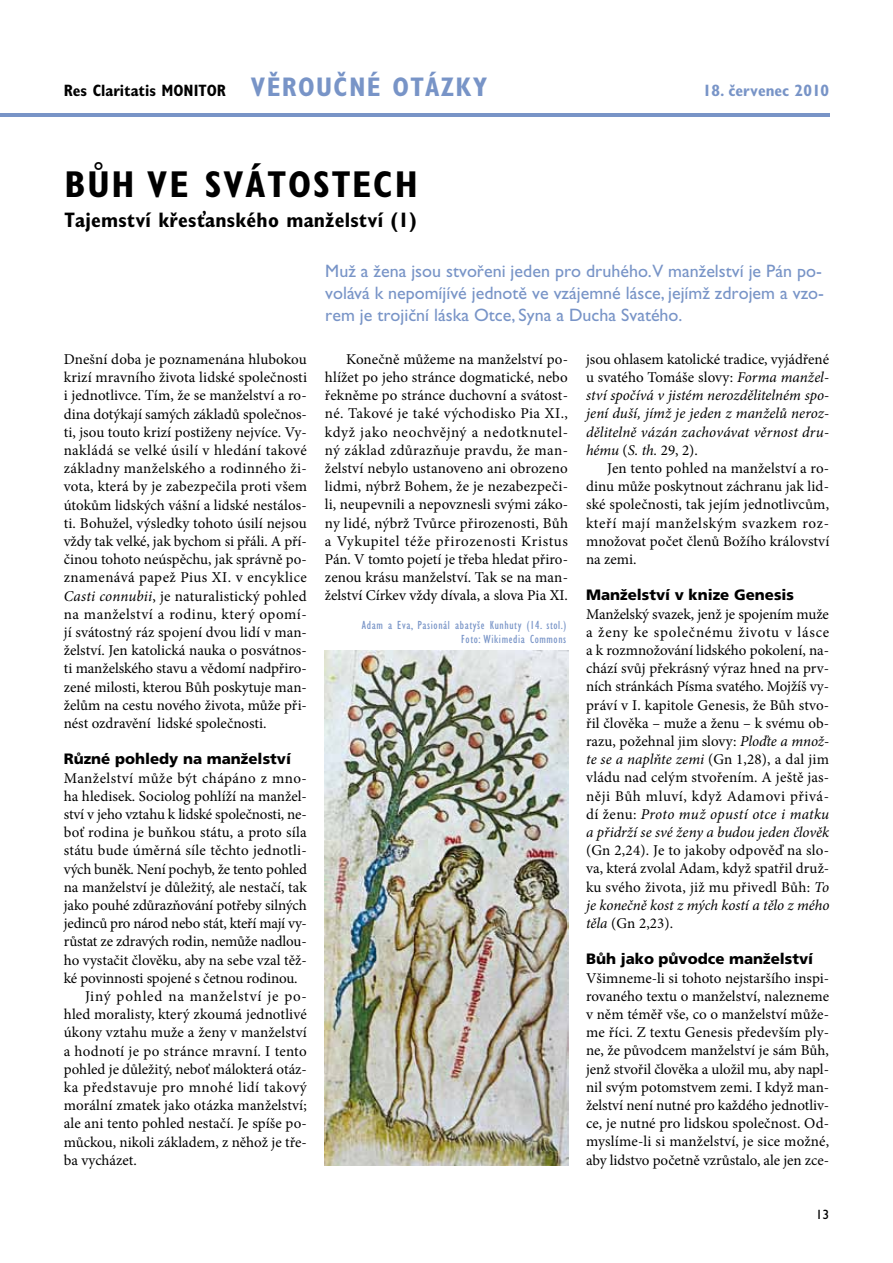
<style>
.page{position:relative;width:893px;height:1263px;background:#fff}
.page>*{position:absolute;margin:0;border:0;box-sizing:border-box;transform-origin:0 0}
.t1{font:700 condensed 37.5px "Gill Sans Std";letter-spacing:.05em;color:#000}
.t2{font:700 condensed 27px "Gill Sans Std";color:#7894c7}
.t3{font:700 condensed 21px "Gill Sans Std";letter-spacing:.01em;color:#000}
.t4{font:18px/21.6px "Gill Sans Std";color:#7894c7;text-align:justify}
.t5{font:700 condensed 16.5px "Gill Sans Std";color:#000}
.t6{font:700 condensed 16.5px "Gill Sans Std";color:#7894c7}
.t7{font:15px/18.1px "Minion Pro";letter-spacing:.005em;color:#000;text-align:justify}
.t8{font:italic 15px/18.1px "Minion Pro";letter-spacing:.005em;color:#000;text-align:justify}
.t9{font:900 15px "Frutiger CE";color:#000}
.t10{font:15px "Minion Pro";letter-spacing:-.015em;color:#000}
.t11{font:15px "Minion Pro";letter-spacing:.03em;color:#000}
.t12{font:15px "Minion Pro";letter-spacing:.055em;color:#000}
.t13{font:13.5px "Gill Sans Std";color:#000}
.t14{font:condensed 12.15px/13.6px "Gill Sans Std";letter-spacing:.05em;color:#7894c7;text-align:right}
.s1{font-size:27px;color:#7894c7}
.s2{font-style:italic}
.s3{font-style:normal}
</style>
<div class="page">
<hr style="left:0;top:113px;width:829px;height:4px;background:#7894c7">
<img style="left:324px;top:650px;width:244px;height:515px">
<p class="t5" style="left:64px;top:81px;width:205px">Res Claritatis MONITOR <span class="s1">věrou</span></p>
<h2 class="t2" style="left:334px;top:71px;width:155px">čné otázky</h2>
<p class="t6" style="left:703px;top:81px;width:128px">18. červenec 2010</p>
<h1 class="t1" style="left:65px;top:162px;width:355px">BŮH VE SVÁTOSTECH</h1>
<h3 class="t3" style="left:65px;top:207px;width:354px">Tajemství křesťanského manželství (1)</h3>
<p class="t4" style="left:325px;top:261px;width:500px">Muž a žena jsou stvořeni jeden pro druhého.V manželství je Pán po&shy;volává k nepomíjívé jednotě ve vzájemné lásce, jejímž zdrojem a vzo&shy;rem je trojiční láska Otce, Syna a Ducha Svatého.</p>
<p class="t7" style="left:64px;top:350px;width:245px">Dnešní doba je poznamenána hlubokou krizí mravního života lidské společnosti i jednotlivce. Tím, že se manželství a ro&shy;dina dotýkají samých základů společnos&shy;ti, jsou touto krizí postiženy nejvíce. Vy&shy;nakládá se velké úsilí v hledání takové základny manželského a rodinného ži&shy;vota, která by je zabezpečila proti všem útokům lidských vášní a lidské nestálos&shy;ti. Bohužel, výsledky tohoto úsilí nejsou vždy tak velké, jak bychom si přáli. A pří&shy;činou tohoto neúspěchu, jak správně po&shy;znamenává papež Pius XI. v encyklice <span class="s2">Casti connubii</span>, je naturalistický pohled na manželství a rodinu, který opomí&shy;jí svátostný ráz spojení dvou lidí v man&shy;želství. Jen katolická nauka o posvátnos&shy;ti manželského stavu a vědomí nadpřiro&shy;zené milosti, kterou Bůh poskytuje man&shy;želům na cestu nového života, může při&shy;nést ozdravění lidské společnosti.</p>
<p class="t9" style="left:64px;top:751px;width:229px">Různé pohledy na manželství</p>
<p class="t11" style="left:64px;top:768px;width:245px">Manželství může být chápáno z mno-</p>
<p class="t7" style="left:64px;top:787px;width:245px">ha hledisek. Sociolog pohlíží na manžel-</p>
<p class="t7" style="left:64px;top:805px;width:245px">ství v jeho vztahu k lidské společnosti, ne-</p>
<p class="t7" style="left:64px;top:823px;width:245px">boť rodina je buňkou státu, a proto síla</p>
<p class="t7" style="left:64px;top:841px;width:245px">státu bude úměrná síle těchto jednotli-</p>
<p class="t10" style="left:64px;top:859px;width:245px">vých buněk. Není pochyb, že tento pohled</p>
<p class="t7" style="left:64px;top:878px;width:245px">na manželství je důležitý, ale nestačí, tak</p>
<p class="t7" style="left:64px;top:896px;width:244px">jako pouhé zdůrazňování potřeby silných</p>
<p class="t10" style="left:64px;top:913px;width:245px">jedinců pro národ nebo stát, kteří mají vy-</p>
<p class="t7" style="left:64px;top:932px;width:245px">růstat ze zdravých rodin, nemůže nadlou-</p>
<p class="t7" style="left:64px;top:951px;width:245px">ho vystačit člověku, aby na sebe vzal těž-</p>
<p class="t7" style="left:64px;top:969px;width:235px">ké povinnosti spojené s četnou rodinou.</p>
<p class="t12" style="left:85px;top:986px;width:223px">Jiný pohled na manželství je po-</p>
<p class="t7" style="left:64px;top:1005px;width:244px">hled moralisty, který zkoumá jednotlivé</p>
<p class="t7" style="left:64px;top:1023px;width:245px">úkony vztahu muže a ženy v manželství</p>
<p class="t7" style="left:64px;top:1042px;width:244px">a hodnotí je po stránce mravní. I tento</p>
<p class="t7" style="left:64px;top:1060px;width:245px">pohled je důležitý, neboť málokterá otáz-</p>
<p class="t11" style="left:64px;top:1077px;width:245px">ka představuje pro mnohé lidí takový</p>
<p class="t7" style="left:64px;top:1096px;width:245px">morální zmatek jako otázka manželství;</p>
<p class="t7" style="left:64px;top:1114px;width:245px">ale ani tento pohled nestačí. Je spíše po-</p>
<p class="t7" style="left:64px;top:1133px;width:245px">můckou, nikoli základem, z něhož je tře-</p>
<p class="t7" style="left:64px;top:1151px;width:75px">ba vycházet.</p>
<p class="t7" style="left:325px;top:350px;width:245px;text-indent:21px">Konečně můžeme na manželství po&shy;hlížet po jeho stránce dogmatické, nebo řekněme po stránce duchovní a svátost&shy;né. Takové je také východisko Pia XI., když jako neochvějný a nedotknutel&shy;ný základ zdůrazňuje pravdu, že man&shy;želství nebylo ustanoveno ani obrozeno lidmi, nýbrž Bohem, že je nezabezpeči&shy;li, neupevnili a nepovznesli svými záko&shy;ny lidé, nýbrž Tvůrce přirozenosti, Bůh a Vykupitel téže přirozenosti Kristus Pán. V tomto pojetí je třeba hledat přiro&shy;zenou krásu manželství. Tak se na man&shy;želství Církev vždy dívala, a slova Pia XI.</p>
<p class="t8" style="left:586px;top:350px;width:245px"><span class="s3">jsou ohlasem katolické tradice, vyjádřené u svatého Tomáše slovy:</span> Forma manžel‑ ství spočívá v jistém nerozdělitelném spo‑ jení duší, jímž je jeden z manželů neroz‑ dělitelně vázán zachovávat věrnost dru‑ hému <span class="s3">(</span>S. th. <span class="s3">29, 2).</span></p>
<p class="t7" style="left:586px;top:459px;width:245px;text-indent:21px">Jen tento pohled na manželství a ro&shy;dinu může poskytnout záchranu jak lid&shy;ské společnosti, tak jejím jednotlivcům, kteří mají manželským svazkem roz&shy;množovat počet členů Božího království na zemi.</p>
<p class="t9" style="left:586px;top:587px;width:209px">Manželství v knize Genesis</p>
<p class="t7" style="left:586px;top:605px;width:245px">Manželský svazek, jenž je spojením muže a ženy ke společnému životu v lásce a k rozmnožování lidského pokolení, na&shy;chází svůj překrásný výraz hned na prv&shy;ních stránkách Písma svatého. Mojžíš vy&shy;práví v I. kapitole Genesis, že Bůh stvo&shy;řil člověka – muže a ženu – k svému ob&shy;razu, požehnal jim slovy: <span class="s2">Ploďte a množ‑ te se a naplňte zemi</span> (Gn 1,28), a dal jim vládu nad celým stvořením. A ještě jas&shy;něji Bůh mluví, když Adamovi přivá&shy;dí ženu: <span class="s2">Proto muž opustí otce i matku a přidrží se své ženy a budou jeden člověk</span></p>
<p class="t7" style="left:586px;top:841px;width:245px">(Gn 2,24). Je to jakoby odpověď na slo&shy;va, která zvolal Adam, když spatřil druž&shy;ku svého života, již mu přivedl Bůh: <span class="s2">To je konečně kost z mých kostí a tělo z mého těla</span> (Gn 2,23).</p>
<p class="t9" style="left:586px;top:950px;width:229px">Bůh jako původce manželství</p>
<p class="t7" style="left:586px;top:969px;width:245px">Všimneme-li si tohoto nejstaršího inspi&shy;rovaného textu o manželství, nalezneme v něm téměř vše, co o manželství může&shy;me říci. Z textu Genesis především ply&shy;ne, že původcem manželství je sám Bůh, jenž stvořil člověka a uložil mu, aby napl&shy;nil svým potomstvem zemi. I když man&shy;želství není nutné pro každého jednotliv&shy;ce, je nutné pro lidskou společnost. Od&shy;myslíme-li si manželství, je sice možné, aby lidstvo početně vzrůstalo, ale jen zce-</p>
<p class="t14" style="left:362px;top:618px;width:206px">Adam a Eva, Pasionál abatyše Kunhuty (14. stol.)<br>Foto: Wikimedia Commons</p>
<p class="t13" style="left:816px;top:1207px;width:15px">13</p>
</div>
